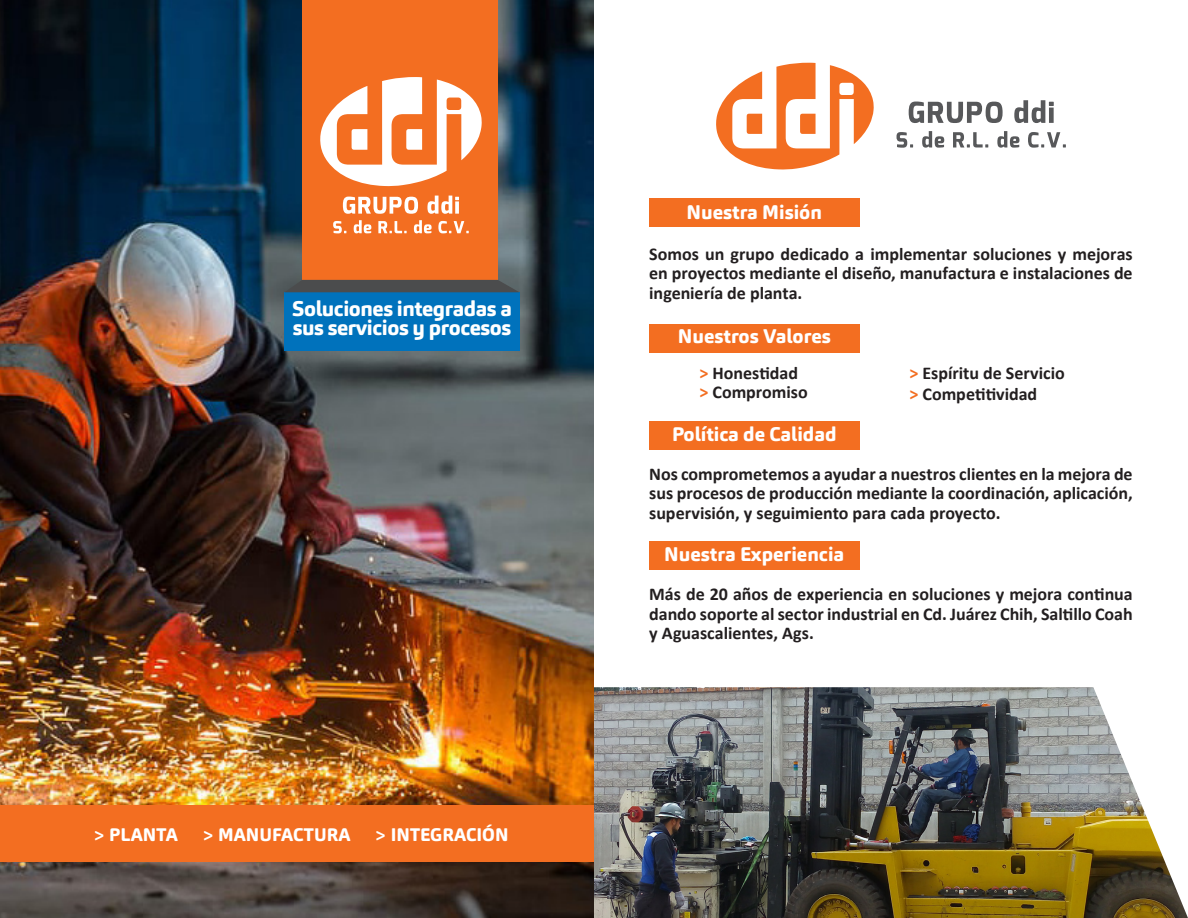
<style>
.page{position:relative;width:1188px;height:918px;background:#fff}
.page>*{position:absolute;margin:0;border:0;box-sizing:border-box;transform-origin:0 0}
.t1{font:800 21px/19.5px "Carnas";letter-spacing:-.02em;color:#fff}
.t2{font:800 19.5px "Carnas";color:#fff}
.t3{font:700 18px/19.5px "Calibri";color:#231f20;text-align:justify}
.t4{font:800 18px "Carnas";color:#fff}
.s1{color:#f36e21}
</style>
<div class="page">
<img style="left:0;top:0;width:594px;height:918px">
<div style="left:302px;top:1px;width:196px;height:279px;background:#f36e21"></div>
<svg style="left:343px;top:197px;width:75px;height:17px"></svg>
<svg style="left:427px;top:196px;width:32px;height:18px"></svg>
<svg style="left:455px;top:201px;width:4px;height:13px"></svg>
<svg style="left:333px;top:221px;width:13px;height:12px"></svg>
<svg style="left:354px;top:220px;width:17px;height:13px"></svg>
<svg style="left:378px;top:221px;width:29px;height:12px"></svg>
<svg style="left:414px;top:220px;width:18px;height:13px"></svg>
<svg style="left:438px;top:221px;width:31px;height:12px"></svg>
<svg style="left:320px;top:77px;width:162px;height:109px"></svg>
<div style="left:0;top:806px;width:594px;height:56px;background:#f36e21"></div>
<div style="left:284px;top:292px;width:236px;height:58px;background:#0072bc"></div>
<svg style="left:284px;top:280px;width:236px;height:12px;background:#4c4d4e"></svg>
<div style="left:649px;top:541px;width:210px;height:29px;background:#f36e21"></div>
<div style="left:649px;top:199px;width:210px;height:28px;background:#f36e21"></div>
<div style="left:649px;top:324px;width:210px;height:29px;background:#f36e21"></div>
<svg style="left:909px;top:102px;width:94px;height:21px"></svg>
<svg style="left:1014px;top:100px;width:40px;height:23px"></svg>
<svg style="left:897px;top:132px;width:16px;height:16px"></svg>
<svg style="left:922px;top:131px;width:22px;height:17px"></svg>
<svg style="left:953px;top:132px;width:35px;height:16px"></svg>
<svg style="left:997px;top:131px;width:22px;height:17px"></svg>
<svg style="left:1028px;top:132px;width:38px;height:16px"></svg>
<svg style="left:716px;top:63px;width:158px;height:107px"></svg>
<img style="left:594px;top:687px;width:594px;height:231px">
<div style="left:649px;top:421px;width:210px;height:29px;background:#f36e21"></div>
<p class="t1" style="left:292px;top:299px;width:221px">Soluciones integradas a sus servicios y procesos</p>
<p class="t4" style="left:93px;top:823px;width:87px">&gt; PLANTA</p>
<p class="t4" style="left:202px;top:823px;width:150px">&gt; MANUFACTURA</p>
<p class="t4" style="left:374px;top:823px;width:136px">&gt; INTEGRACIÓN</p>
<p class="t2" style="left:686px;top:199px;width:137px">Nuestra Misión</p>
<p class="t3" style="left:649px;top:244px;width:485px">Somos un grupo dedicado a implementar soluciones y mejoras en proyectos mediante el diseño, manufactura e instalaciones de ingeniería de planta.</p>
<p class="t2" style="left:678px;top:324px;width:155px">Nuestros Valores</p>
<p class="t3" style="left:699px;top:363px;width:100px"><span class="s1">&gt;</span> Honestidad</p>
<p class="t3" style="left:699px;top:382px;width:110px"><span class="s1">&gt;</span> Compromiso</p>
<p class="t3" style="left:909px;top:363px;width:157px"><span class="s1">&gt;</span> Espíritu de Servicio</p>
<p class="t3" style="left:909px;top:384px;width:129px"><span class="s1">&gt;</span> Competitividad</p>
<p class="t2" style="left:672px;top:422px;width:166px">Política de Calidad</p>
<p class="t3" style="left:649px;top:464px;width:485px">Nos comprometemos a ayudar a nuestros clientes en la mejora de sus procesos de producción mediante la coordinación, aplicación, supervisión, y seguimiento para cada proyecto.</p>
<p class="t2" style="left:664px;top:541px;width:182px">Nuestra Experiencia</p>
<p class="t3" style="left:649px;top:584px;width:485px">Más de 20 años de experiencia en soluciones y mejora continua dando soporte al sector industrial en Cd. Juárez Chih, Saltillo Coah y Aguascalientes, Ags.</p>
</div>
